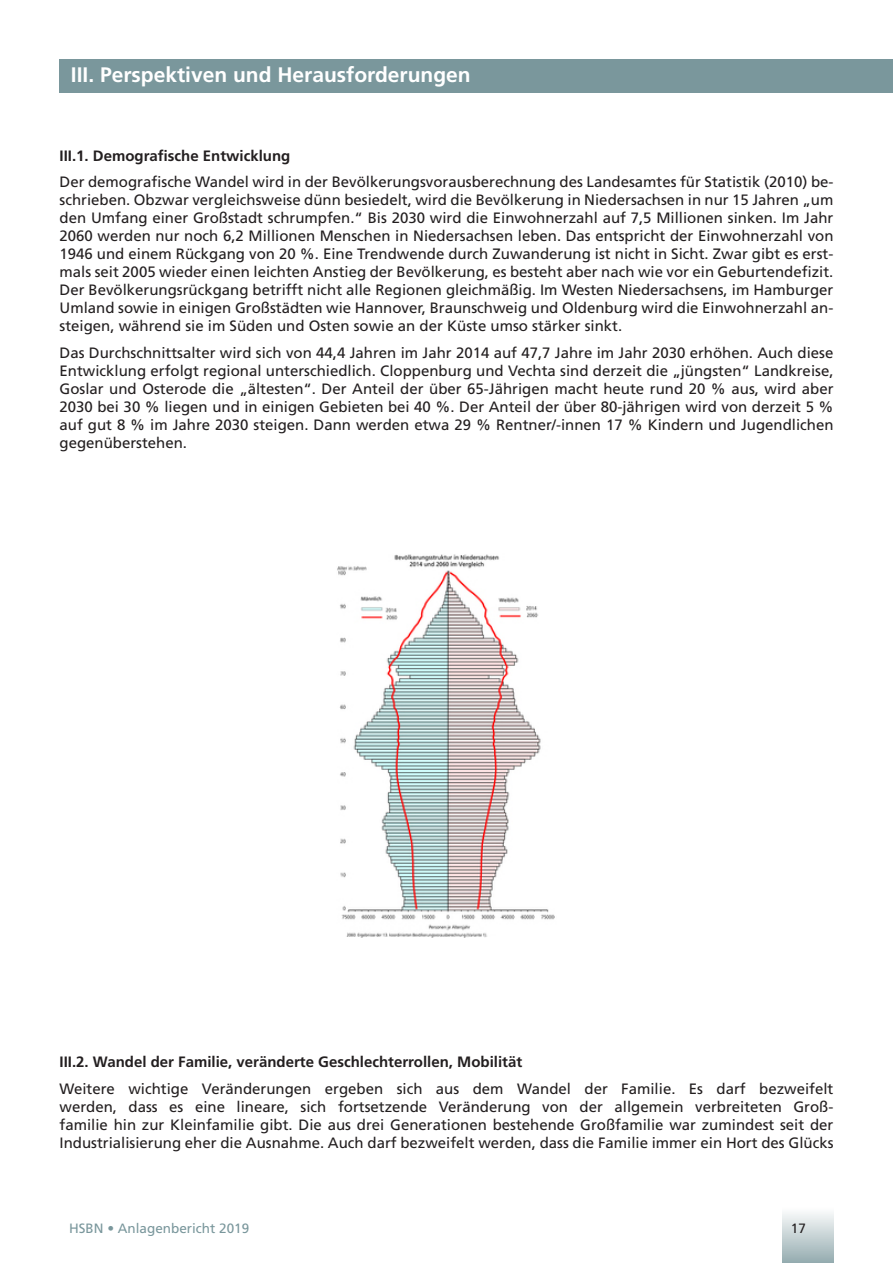
<style>
.page{position:relative;width:893px;height:1263px;background:#fff}
.page>*{position:absolute;margin:0;border:0;box-sizing:border-box;transform-origin:0 0}
.t1{font:700 21px "Frutiger";color:#fff}
.t2{font:15px/18px "Frutiger";color:#231f20;text-align:justify}
.t3{font:700 15px "Frutiger";color:#231f20}
.t4{font:13.5px "Frutiger";color:#7a979c}
.t5{font:13.5px "Frutiger";color:#231f20}
</style>
<div class="page">
<div style="left:782px;top:1208px;width:51px;height:55px;background:linear-gradient(to bottom,#fdfdfd,#95acaf)"></div>
<div style="left:60px;top:60px;width:833px;height:33px;background:#7a979c"></div>
<img style="left:337px;top:554px;width:218px;height:383px">
<h1 class="t1" style="left:71px;top:63px;width:401px">III. Perspektiven und Herausforderungen</h1>
<p class="t3" style="left:60px;top:146px;width:232px">III.1. Demografische Entwicklung</p>
<p class="t2" style="left:60px;top:173px;width:775px">Der demografische Wandel wird in der Bevölkerungsvorausberechnung des Landesamtes für Statistik (2010) be&shy;schrieben. Obzwar vergleichsweise dünn besiedelt, wird die Bevölkerung in Niedersachsen in nur 15 Jahren „um den Umfang einer Großstadt schrumpfen.“ Bis 2030 wird die Einwohnerzahl auf 7,5 Millionen sinken. Im Jahr 2060 werden nur noch 6,2 Millionen Menschen in Niedersachsen leben. Das entspricht der Einwohnerzahl von 1946 und einem Rückgang von 20 %. Eine Trendwende durch Zuwanderung ist nicht in Sicht. Zwar gibt es erst&shy;mals seit 2005 wieder einen leichten Anstieg der Bevölkerung, es besteht aber nach wie vor ein Geburtendefizit.<br>Der Bevölkerungsrückgang betrifft nicht alle Regionen gleichmäßig. Im Westen Niedersachsens, im Hamburger Umland sowie in einigen Großstädten wie Hannover, Braunschweig und Oldenburg wird die Einwohnerzahl an&shy;steigen, während sie im Süden und Osten sowie an der Küste umso stärker sinkt.</p>
<p class="t2" style="left:60px;top:343px;width:775px">Das Durchschnittsalter wird sich von 44,4 Jahren im Jahr 2014 auf 47,7 Jahre im Jahr 2030 erhöhen. Auch diese Entwicklung erfolgt regional unterschiedlich. Cloppenburg und Vechta sind derzeit die „jüngsten“ Landkreise, Goslar und Osterode die „ältesten“. Der Anteil der über 65-Jährigen macht heute rund 20 % aus, wird aber 2030 bei 30 % liegen und in einigen Gebieten bei 40 %. Der Anteil der über 80-jährigen wird von derzeit 5 % auf gut 8 % im Jahre 2030 steigen. Dann werden etwa 29 % Rentner/-innen 17 % Kindern und Jugendlichen gegenüberstehen.</p>
<p class="t3" style="left:60px;top:1053px;width:464px">III.2. Wandel der Familie, veränderte Geschlechterrollen, Mobilität</p>
<p class="t2" style="left:60px;top:1079px;width:775px">Weitere wichtige Veränderungen ergeben sich aus dem Wandel der Familie. Es darf bezweifelt werden, dass es eine lineare, sich fortsetzende Veränderung von der allgemein verbreiteten Groß&shy;familie hin zur Kleinfamilie gibt. Die aus drei Generationen bestehende Großfamilie war zumindest seit der Industrialisierung eher die Ausnahme. Auch darf bezweifelt werden, dass die Familie immer ein Hort des Glücks</p>
<p class="t4" style="left:69px;top:1220px;width:182px">HSBN • Anlagenbericht 2019</p>
<p class="t5" style="left:791px;top:1220px;width:17px">17</p>
</div>
